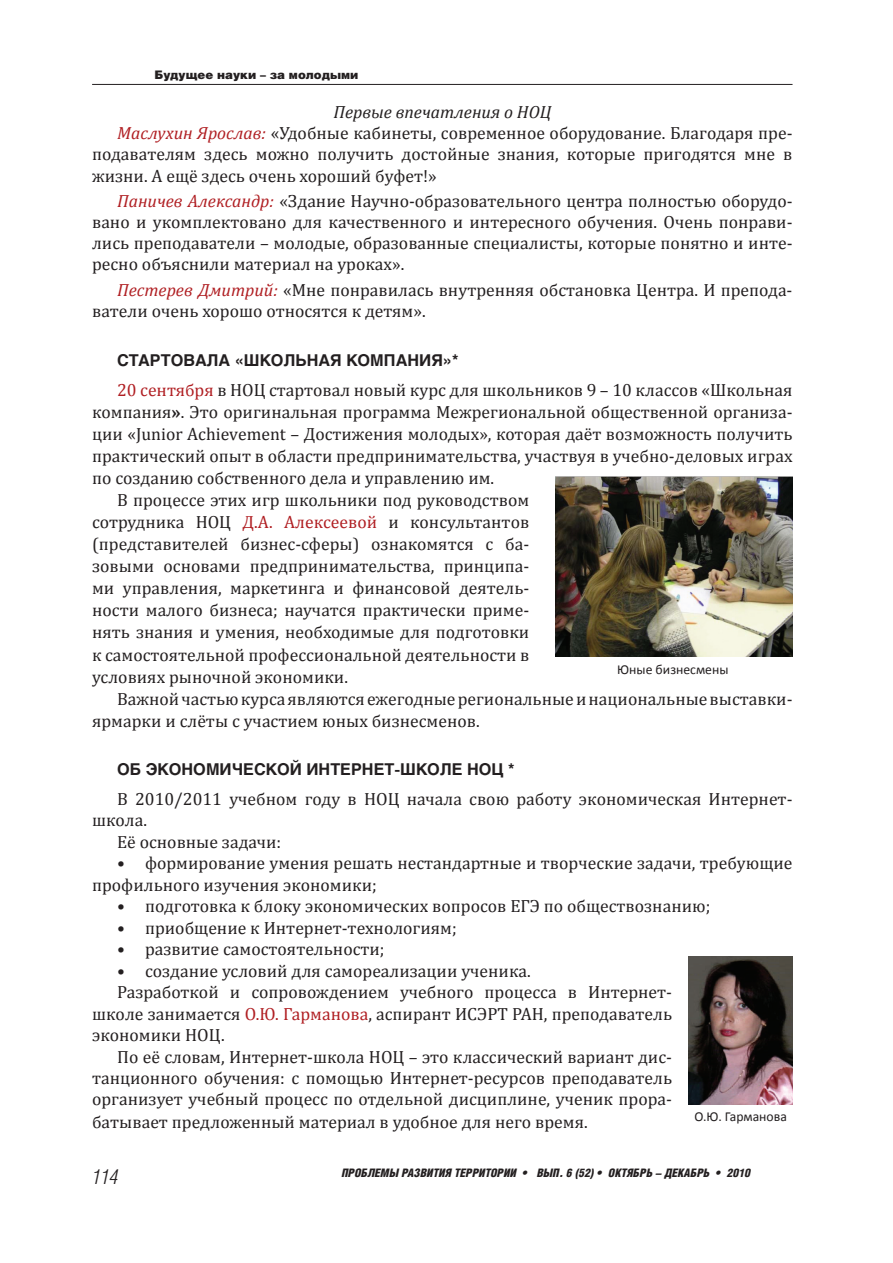
<style>
.page{position:relative;width:893px;height:1263px;background:#fff}
.page>*{position:absolute;margin:0;border:0;box-sizing:border-box;transform-origin:0 0}
.t1{font:italic 300 20.55px "Helios Cond";color:#231f20}
.t2{font:17.7px/21.1px "Cambria";color:#231f20}
.t3{font:italic 17.7px "Cambria";color:#231f20}
.t4{font:700 16.2px "Helios";color:#231f20}
.t5{font:13.65px "Calibri";color:#231f20}
.t6{font:italic 900 11.7px "Helios Cond";color:#231f20}
.t7{font:900 11.7px "Helios";color:#231f20}
.s1{font-style:italic;color:#b01f23}
.s2{color:#b01f23}
.s3{font-weight:700}
</style>
<div class="page">
<hr style="left:92px;top:84px;width:700px;height:1px;background:#231f20">
<img style="left:688px;top:957px;width:104px;height:148px">
<img style="left:555px;top:476px;width:237px;height:180px">
<p class="t7" style="left:155px;top:68px;width:205px">Будущее науки – за молодыми</p>
<p class="t3" style="left:333px;top:101px;width:219px">Первые впечатления о НОЦ</p>
<p class="t2" style="left:117px;top:122px;width:677px"><span class="s1">Маслухин Ярослав:</span> «Удобные кабинеты, современное оборудование. Благодаря пре-</p>
<p class="t2" style="left:92px;top:143px;width:702px">подавателям здесь можно получить достойные знания, которые пригодятся мне в</p>
<p class="t2" style="left:92px;top:165px;width:346px">жизни. А ещё здесь очень хороший буфет!»</p>
<p class="t2" style="left:92px;top:190px;width:702px;text-align:justify;text-indent:25px"><span class="s1">Паничев Александр:</span> «Здание Научно-образовательного центра полностью оборудо&shy;вано и укомплектовано для качественного и интересного обучения. Очень понрави&shy;лись преподаватели – молодые, образованные специалисты, которые понятно и инте&shy;ресно объяснили материал на уроках».</p>
<p class="t2" style="left:92px;top:279px;width:701px;text-indent:25px"><span class="s1">Пестерев Дмитрий:</span> «Мне понравилась внутренняя обстановка Центра. И препода&shy;ватели очень хорошо относятся к детям».</p>
<p class="t4" style="left:117px;top:350px;width:343px">СТАРТОВАЛА «ШКОЛЬНАЯ КОМПАНИЯ»*</p>
<p class="t2" style="left:117px;top:379px;width:677px"><span class="s2">20 сентября</span> в НОЦ стартовал новый курс для школьников 9 – 10 классов «Школьная</p>
<p class="t2" style="left:92px;top:401px;width:702px">компания<span class="s3">»</span>. Это оригинальная программа Межрегиональной общественной организа-</p>
<p class="t2" style="left:92px;top:423px;width:702px">ции «Junior Achievement – Достижения молодых», которая даёт возможность получить</p>
<p class="t2" style="left:92px;top:445px;width:702px">практический опыт в области предпринимательства, участвуя в учебно-деловых играх</p>
<p class="t2" style="left:92px;top:467px;width:403px">по созданию собственного дела и управлению им.</p>
<p class="t2" style="left:117px;top:489px;width:413px">В процессе этих игр школьники под руководством</p>
<p class="t2" style="left:92px;top:511px;width:438px">сотрудника НОЦ <span class="s2">Д.А. Алексеевой</span> и консультантов</p>
<p class="t2" style="left:92px;top:533px;width:438px">(представителей бизнес-сферы) ознакомятся с ба-</p>
<p class="t2" style="left:92px;top:555px;width:438px">зовыми основами предпринимательства, принципа-</p>
<p class="t2" style="left:92px;top:577px;width:438px">ми управления, маркетинга и финансовой деятель-</p>
<p class="t2" style="left:92px;top:599px;width:438px">ности малого бизнеса; научатся практически приме-</p>
<p class="t2" style="left:92px;top:621px;width:438px">нять знания и умения, необходимые для подготовки</p>
<p class="t2" style="left:92px;top:643px;width:438px">к самостоятельной профессиональной деятельности в</p>
<p class="t2" style="left:92px;top:666px;width:257px">условиях рыночной экономики.</p>
<p class="t2" style="left:117px;top:688px;width:677px">Важной частью курса являются ежегодные региональные и национальные выставки-</p>
<p class="t2" style="left:92px;top:710px;width:389px">ярмарки и слёты с участием юных бизнесменов.</p>
<p class="t4" style="left:117px;top:760px;width:399px">ОБ ЭКОНОМИЧЕСКОЙ ИНТЕРНЕТ-ШКОЛЕ НОЦ *</p>
<p class="t2" style="left:117px;top:788px;width:677px">В 2010/2011 учебном году в НОЦ начала свою работу экономическая Интернет-</p>
<p class="t2" style="left:92px;top:809px;width:56px">школа.</p>
<p class="t2" style="left:117px;top:831px;width:166px">Её основные задачи:</p>
<p class="t2" style="left:92px;top:852px;width:702px;text-indent:25px">• формирование умения решать нестандартные и творческие задачи, требующие профильного изучения экономики;</p>
<p class="t2" style="left:117px;top:895px;width:594px">• подготовка к блоку экономических вопросов ЕГЭ по обществознанию;</p>
<p class="t2" style="left:117px;top:917px;width:341px">• приобщение к Интернет-технологиям;</p>
<p class="t2" style="left:117px;top:938px;width:269px">• развитие самостоятельности;</p>
<p class="t2" style="left:117px;top:960px;width:415px">• создание условий для самореализации ученика.</p>
<p class="t2" style="left:117px;top:981px;width:556px">Разработкой и сопровождением учебного процесса в Интернет-</p>
<p class="t2" style="left:92px;top:1003px;width:581px">школе занимается <span class="s2">О.Ю. Гарманова</span>, аспирант ИСЭРТ РАН, преподаватель</p>
<p class="t2" style="left:92px;top:1024px;width:134px">экономики НОЦ.</p>
<p class="t2" style="left:117px;top:1046px;width:556px">По её словам, Интернет-школа НОЦ – это классический вариант дис-</p>
<p class="t2" style="left:92px;top:1067px;width:581px">танционного обучения: с помощью Интернет-ресурсов преподаватель</p>
<p class="t2" style="left:92px;top:1088px;width:581px">организует учебный процесс по отдельной дисциплине, ученик прора-</p>
<p class="t2" style="left:92px;top:1111px;width:497px">батывает предложенный материал в удобное для него время.</p>
<p class="t5" style="left:694px;top:1111px;width:94px">О.Ю. Гарманова</p>
<p class="t5" style="left:617px;top:664px;width:113px">Юные бизнесмены</p>
<p class="t1" style="left:92px;top:1165px;width:28px">114</p>
<p class="t6" style="left:341px;top:1166px;width:410px">ПРОБЛЕМЫ РАЗВИТИЯ ТЕРРИТОРИИ • ВЫП. 6 (52) • ОКТЯБРЬ – ДЕКАБРЬ • 2010</p>
</div>
